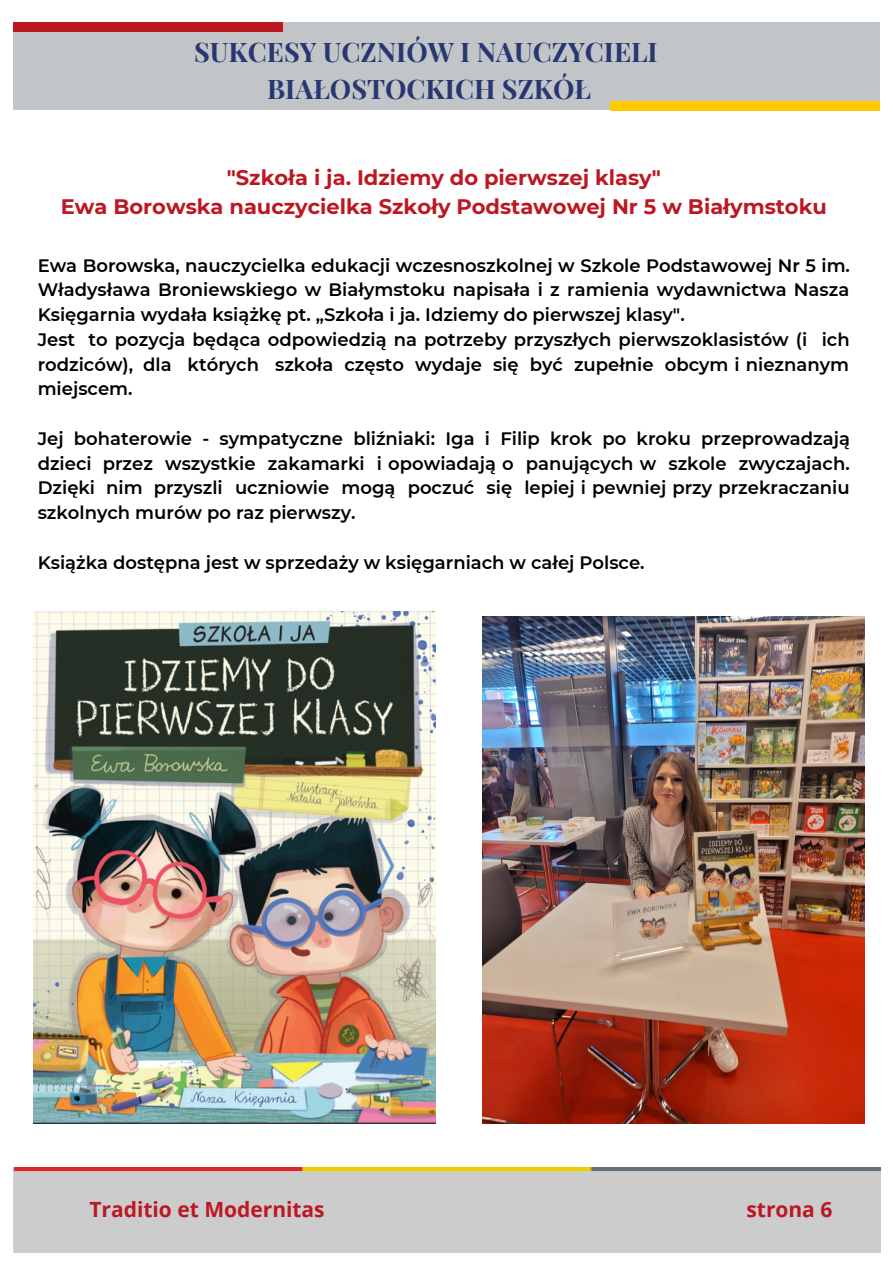
<style>
.page{position:relative;width:893px;height:1264px;background:#fff}
.page>*{position:absolute;margin:0;border:0;box-sizing:border-box;transform-origin:0 0}
.t1{font:700 27px "Playfair Display";color:#283772}
.t2{font:700 21px "Montserrat";color:#bc1823}
.t3{font:700 21px "Open Sans";color:#bc1823}
.t4{font:600 18px/24.8px "Montserrat";color:#000;text-align:justify}
</style>
<div class="page">
<div style="left:13px;top:1167px;width:867px;height:84px;background:#ccc"></div>
<div style="left:13px;top:22px;width:866px;height:88px;background:#c1c5c7"></div>
<div style="left:13px;top:22px;width:270px;height:9px;background:#bc1823"></div>
<div style="left:609px;top:101px;width:270px;height:9px;background:#ffcb00"></div>
<img style="left:483px;top:616px;width:381px;height:507px">
<img style="left:34px;top:612px;width:401px;height:511px">
<p class="t1" style="left:194px;top:32px;width:465px">SUKCESY UCZNIÓW I NAUCZYCIELI</p>
<p class="t1" style="left:267px;top:70px;width:325px">BIAŁOSTOCKICH SZKÓŁ</p>
<p class="t2" style="left:227px;top:164px;width:436px">"Szkoła i ja. Idziemy do pierwszej klasy"</p>
<p class="t2" style="left:61px;top:193px;width:767px">Ewa Borowska nauczycielka Szkoły Podstawowej Nr 5 w Białymstoku</p>
<p class="t4" style="left:38px;top:253px;width:813px">Ewa Borowska, nauczycielka edukacji wczesnoszkolnej w Szkole Podstawowej Nr 5 im.<br>Władysława Broniewskiego w Białymstoku napisała i z ramienia wydawnictwa Nasza Księgarnia wydała książkę pt. „Szkoła i ja. Idziemy do pierwszej klasy".</p>
<p class="t4" style="left:38px;top:327px;width:813px">Jest to pozycja będąca odpowiedzią na potrzeby przyszłych pierwszoklasistów (i ich rodziców), dla których szkoła często wydaje się być zupełnie obcym i nieznanym miejscem.</p>
<p class="t4" style="left:38px;top:426px;width:813px">Jej bohaterowie - sympatyczne bliźniaki: Iga i Filip krok po kroku przeprowadzają dzieci przez wszystkie zakamarki i opowiadają o panujących w szkole zwyczajach.<br>Dzięki nim przyszli uczniowie mogą poczuć się lepiej i pewniej przy przekraczaniu szkolnych murów po raz pierwszy.</p>
<p class="t4" style="left:38px;top:549px;width:608px">Książka dostępna jest w sprzedaży w księgarniach w całej Polsce.</p>
<p class="t3" style="left:89px;top:1194px;width:237px">Traditio et Modernitas</p>
<p class="t3" style="left:746px;top:1194px;width:87px">strona 6</p>
</div>
